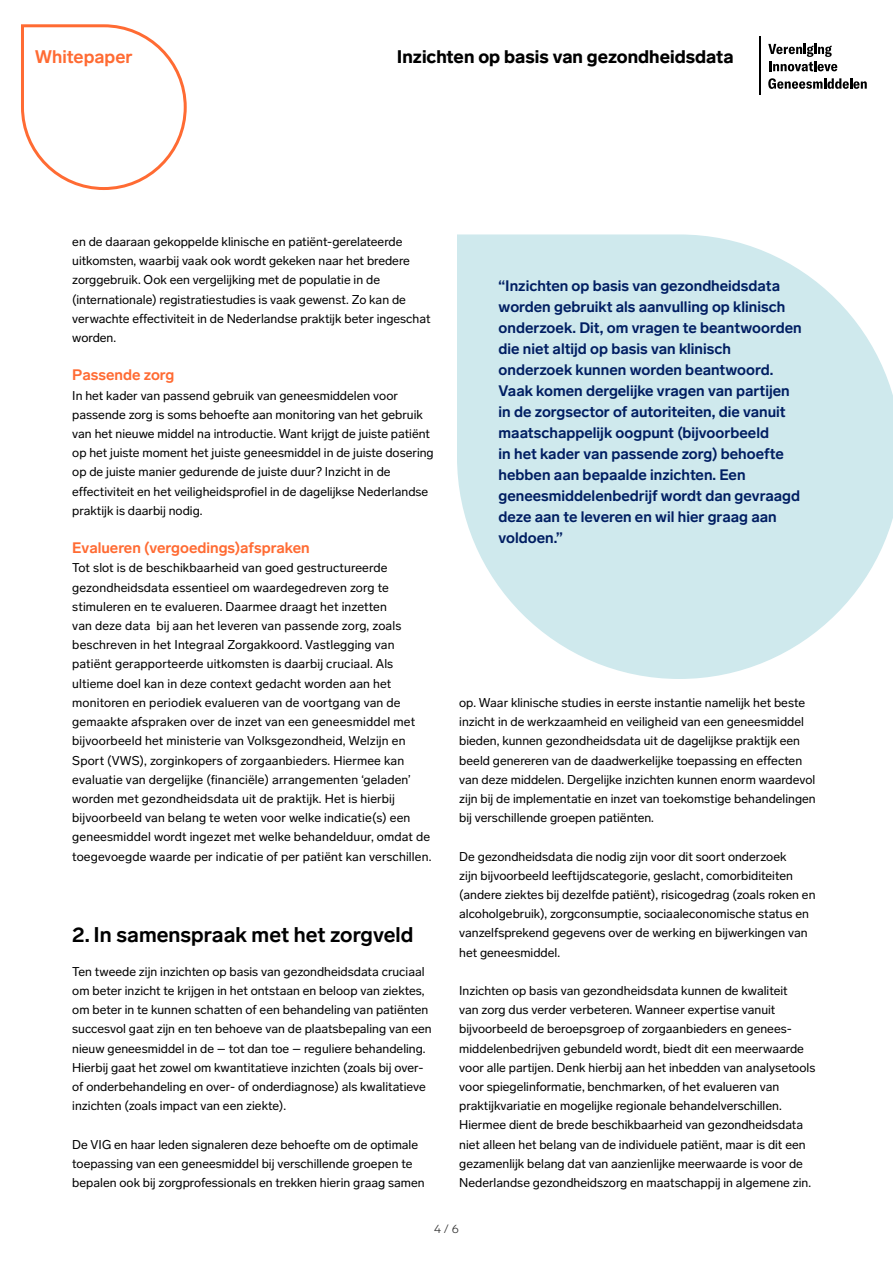
<style>
.page{position:relative;width:893px;height:1263px;background:#fff}
.page>*{position:absolute;margin:0;border:0;box-sizing:border-box;transform-origin:0 0}
.t1{font:700 21px "Lab Grotesque";color:#000}
.t2{font:900 18px "Lab Grotesque";color:#000}
.t3{font:700 18px "Lab Grotesque";color:#ff6b33}
.t4{font:700 15px/21px "Lab Grotesque";color:#001e62}
.t5{font:700 15px "Lab Grotesque";color:#ff6b33}
.t6{font:12.6px/19.2px "Lab Grotesque";color:#000}
.t7{font:300 12px "Lab Grotesque";color:#333}
</style>
<div class="page">
<hr style="left:759px;top:37px;width:2px;height:58px;background:#000">
<svg style="left:768px;top:44px;width:69px;height:27px"></svg>
<svg style="left:768px;top:78px;width:99px;height:11px"></svg>
<svg style="left:21px;top:24px;width:166px;height:166px"></svg>
<svg style="left:457px;top:234px;width:436px;height:445px;fill:#cfe9ed"></svg>
<h2 class="t3" style="left:35px;top:45px;width:99px">Whitepaper</h2>
<h2 class="t2" style="left:397px;top:44px;width:338px">Inzichten op basis van gezondheidsdata</h2>
<p class="t6" style="left:72px;top:232px;width:360px">en de daaraan gekoppelde klinische en patiënt-gerelateerde uitkomsten, waarbij vaak ook wordt gekeken naar het bredere zorggebruik. Ook een vergelijking met de populatie in de (internationale) registratiestudies is vaak gewenst. Zo kan de verwachte effectiviteit in de Nederlandse praktijk beter ingeschat worden.</p>
<p class="t5" style="left:72px;top:365px;width:104px">Passende zorg</p>
<p class="t6" style="left:72px;top:385px;width:363px">In het kader van passend gebruik van geneesmiddelen voor passende zorg is soms behoefte aan monitoring van het gebruik van het nieuwe middel na introductie. Want krijgt de juiste patiënt op het juiste moment het juiste geneesmiddel in de juiste dosering op de juiste manier gedurende de juiste duur? Inzicht in de effectiviteit en het veiligheidsprofiel in de dagelijkse Nederlandse praktijk is daarbij nodig.</p>
<p class="t5" style="left:72px;top:538px;width:239px">Evalueren (vergoedings)afspraken</p>
<p class="t6" style="left:72px;top:558px;width:361px">Tot slot is de beschikbaarheid van goed gestructureerde gezondheidsdata essentieel om waardegedreven zorg te stimuleren en te evalueren. Daarmee draagt het inzetten<br>van deze data bij aan het leveren van passende zorg, zoals beschreven in het Integraal Zorgakkoord. Vastlegging van patiënt gerapporteerde uitkomsten is daarbij cruciaal. Als ultieme doel kan in deze context gedacht worden aan het monitoren en periodiek evalueren van de voortgang van de gemaakte afspraken over de inzet van een geneesmiddel met bijvoorbeeld het ministerie van Volksgezondheid, Welzijn en Sport (VWS), zorginkopers of zorgaanbieders. Hiermee kan evaluatie van dergelijke (financiële) arrangementen ‘geladen’ worden met gezondheidsdata uit de praktijk. Het is hierbij bijvoorbeeld van belang te weten voor welke indicatie(s) een geneesmiddel wordt ingezet met welke behandelduur, omdat de toegevoegde waarde per indicatie of per patiënt kan verschillen.</p>
<h1 class="t1" style="left:72px;top:920px;width:343px">2. In samenspraak met het zorgveld</h1>
<p class="t6" style="left:72px;top:961px;width:361px">Ten tweede zijn inzichten op basis van gezondheidsdata cruciaal om beter inzicht te krijgen in het ontstaan en beloop van ziektes, om beter in te kunnen schatten of een behandeling van patiënten succesvol gaat zijn en ten behoeve van de plaatsbepaling van een nieuw geneesmiddel in de – tot dan toe – reguliere behandeling.<br>Hierbij gaat het zowel om kwantitatieve inzichten (zoals bij over&shy;of onderbehandeling en over- of onderdiagnose) als kwalitatieve inzichten (zoals impact van een ziekte).</p>
<p class="t6" style="left:72px;top:1134px;width:354px">De VIG en haar leden signaleren deze behoefte om de optimale toepassing van een geneesmiddel bij verschillende groepen te bepalen ook bij zorgprofessionals en trekken hierin graag samen</p>
<p class="t4" style="left:499px;top:274px;width:305px">“Inzichten op basis van gezondheidsdata worden gebruikt als aanvulling op klinisch onderzoek. Dit, om vragen te beantwoorden die niet altijd op basis van klinisch onderzoek kunnen worden beantwoord.<br>Vaak komen dergelijke vragen van partijen in de zorgsector of autoriteiten, die vanuit maatschappelijk oogpunt (bijvoorbeeld<br>in het kader van passende zorg) behoefte hebben aan bepaalde inzichten. Een geneesmiddelenbedrijf wordt dan gevraagd deze aan te leveren en wil hier graag aan voldoen.”</p>
<p class="t6" style="left:459px;top:692px;width:358px">op. Waar klinische studies in eerste instantie namelijk het beste inzicht in de werkzaamheid en veiligheid van een geneesmiddel bieden, kunnen gezondheidsdata uit de dagelijkse praktijk een beeld genereren van de daadwerkelijke toepassing en effecten van deze middelen. Dergelijke inzichten kunnen enorm waardevol zijn bij de implementatie en inzet van toekomstige behandelingen bij verschillende groepen patiënten.</p>
<p class="t6" style="left:459px;top:846px;width:358px">De gezondheidsdata die nodig zijn voor dit soort onderzoek<br>zijn bijvoorbeeld leeftijdscategorie, geslacht, comorbiditeiten (andere ziektes bij dezelfde patiënt), risicogedrag (zoals roken en alcoholgebruik), zorgconsumptie, sociaaleconomische status en vanzelfsprekend gegevens over de werking en bijwerkingen van het geneesmiddel.</p>
<p class="t6" style="left:459px;top:980px;width:358px">Inzichten op basis van gezondheidsdata kunnen de kwaliteit<br>van zorg dus verder verbeteren. Wanneer expertise vanuit bijvoorbeeld de beroepsgroep of zorgaanbieders en genees&shy;middelenbedrijven gebundeld wordt, biedt dit een meerwaarde voor alle partijen. Denk hierbij aan het inbedden van analysetools voor spiegelinformatie, benchmarken, of het evalueren van praktijkvariatie en mogelijke regionale behandelverschillen.<br>Hiermee dient de brede beschikbaarheid van gezondheidsdata niet alleen het belang van de individuele patiënt, maar is dit een gezamenlijk belang dat van aanzienlijke meerwaarde is voor de Nederlandse gezondheidszorg en maatschappij in algemene zin.</p>
<p class="t7" style="left:434px;top:1221px;width:26px">4 / 6</p>
</div>
